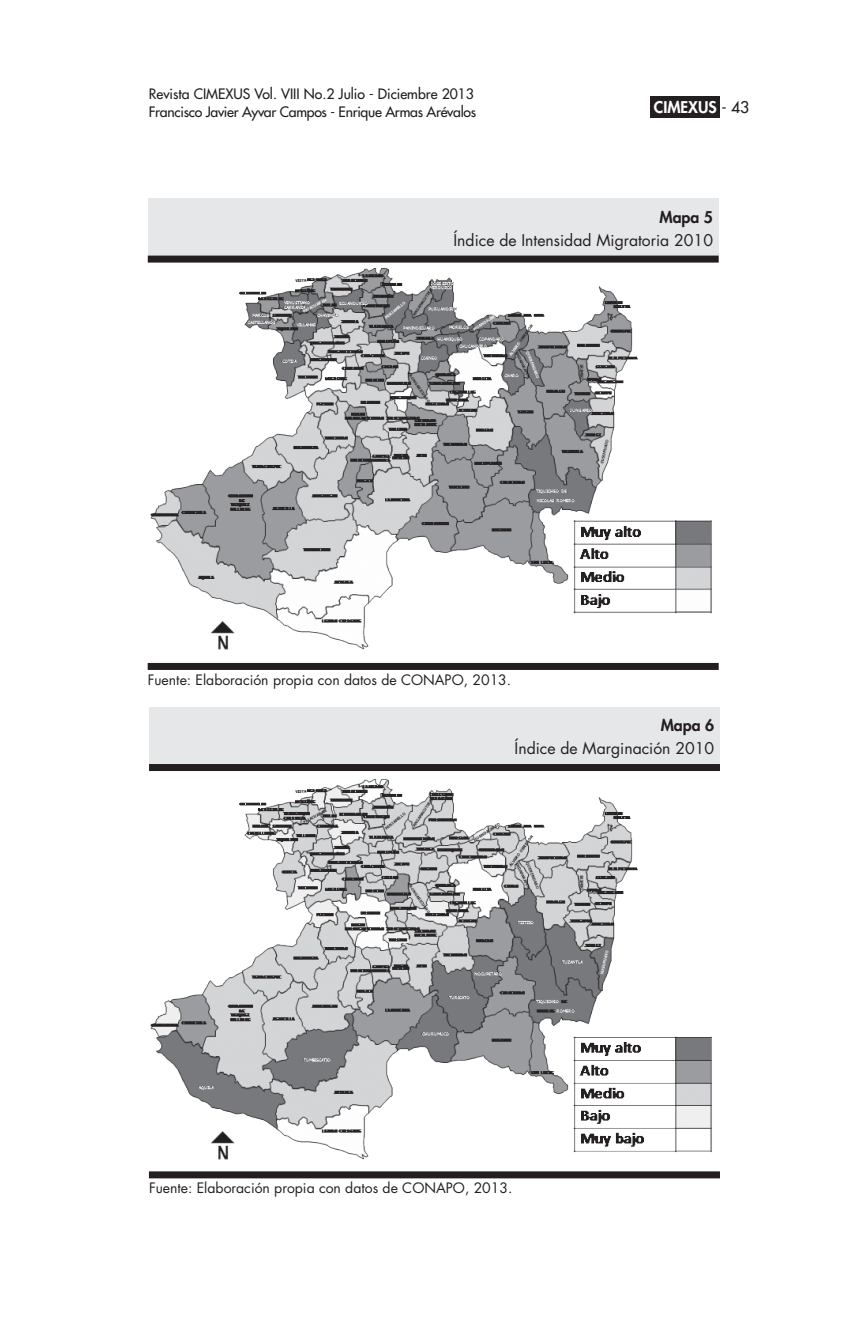
<style>
.page{position:relative;width:844px;height:1340px;background:#fff}
.page>*{position:absolute;margin:0;border:0;box-sizing:border-box;transform-origin:0 0}
.t1{font:15.75px "Futura Std";color:#231f20}
.t2{font:800 15.75px "Futura Std";color:#fff}
.t3{font:800 15.75px "Futura Std";color:#231f20}
.t4{font:14px "Futura Std";color:#231f20}
.t5{font:500 14px "Futura Std";letter-spacing:-.02em;color:#201d1e}
.t6{font:500 14px "Futura Std";color:#231f20}
.s1{font-weight:500;color:#231f20}
</style>
<div class="page">
<div style="left:650px;top:96px;width:69px;height:21px;background:#231f20"></div>
<div style="left:148px;top:198px;width:570px;height:58px;background:#e6e7e9"></div>
<div style="left:148px;top:255px;width:570px;height:7px;background:#231f20"></div>
<div style="left:148px;top:663px;width:570px;height:7px;background:#231f20"></div>
<img style="left:150px;top:268px;width:562px;height:382px">
<div style="left:149px;top:707px;width:570px;height:57px;background:#e6e7e9"></div>
<div style="left:149px;top:764px;width:570px;height:7px;background:#231f20"></div>
<div style="left:149px;top:1171px;width:570px;height:7px;background:#231f20"></div>
<img style="left:150px;top:779px;width:562px;height:381px">
<p class="t6" style="left:149px;top:85px;width:326px">Revista CIMEXUS Vol. VIII No.2 Julio - Diciembre 2013</p>
<p class="t5" style="left:149px;top:103px;width:329px">Francisco Javier Ayvar Campos - Enrique Armas Arévalos</p>
<p class="t2" style="left:653px;top:97px;width:97px">CIMEXUS <span class="s1">- 43</span></p>
<p class="t3" style="left:659px;top:207px;width:55px">Mapa 5</p>
<p class="t1" style="left:453px;top:230px;width:261px">Índice de Intensidad Migratoria 2010</p>
<p class="t4" style="left:148px;top:671px;width:365px">Fuente: Elaboración propia con datos de CONAPO, 2013.</p>
<p class="t3" style="left:660px;top:715px;width:55px">Mapa 6</p>
<p class="t1" style="left:514px;top:738px;width:201px">Índice de Marginación 2010</p>
<p class="t4" style="left:149px;top:1179px;width:365px">Fuente: Elaboración propia con datos de CONAPO, 2013.</p>
</div>
